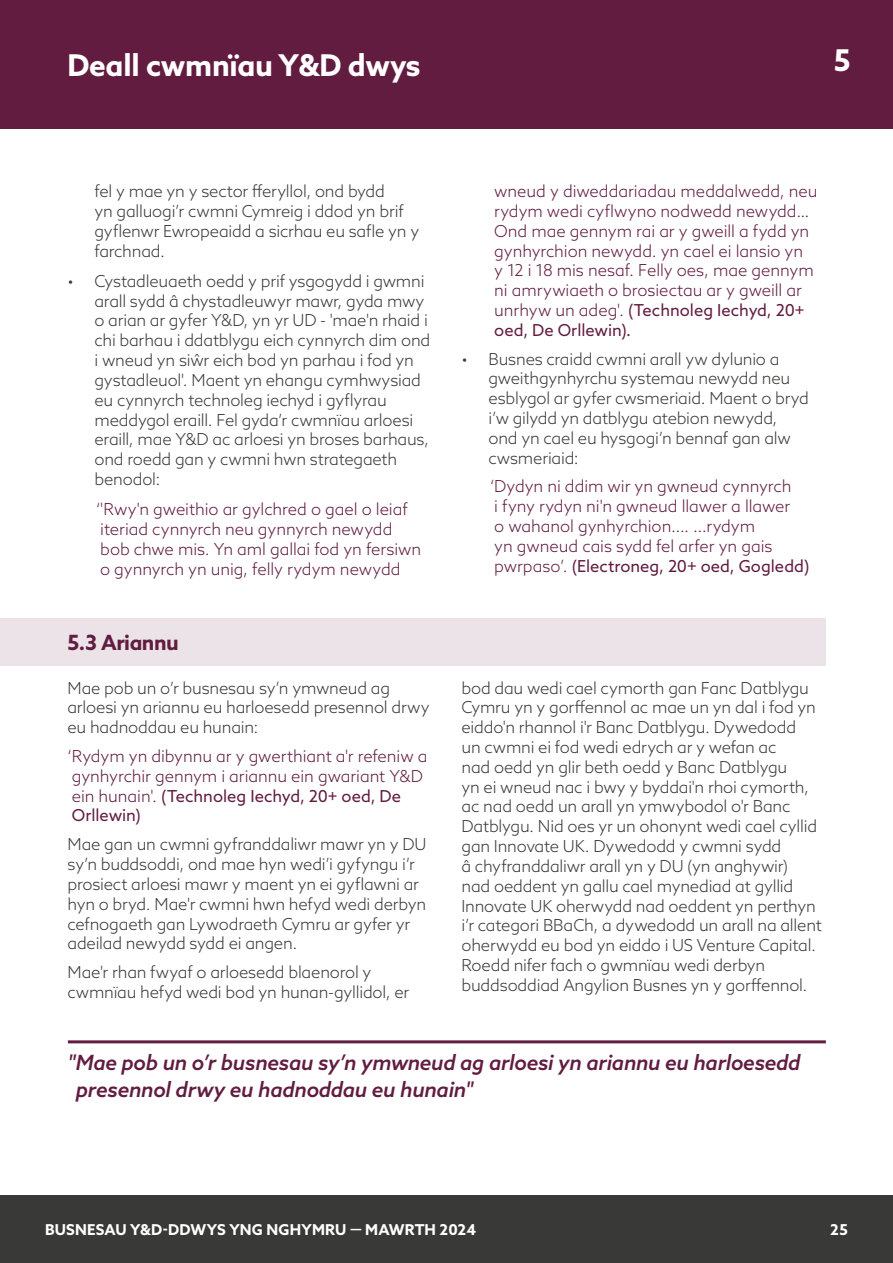
<style>
.page{position:relative;width:893px;height:1263px;background:#fff}
.page>*{position:absolute;margin:0;border:0;box-sizing:border-box;transform-origin:0 0}
.Chapter_Title{font:700 30px "Azo Sans";letter-spacing:-.01em;color:#fff}
.Pull_out_quote{font:italic 500 21px/27px "Azo Sans";letter-spacing:-.015em;color:#621c40}
.Sub-heading{font:700 21px "Azo Sans";letter-spacing:-.02em;color:#621c40}
.Body_Text_Single_Col{font:300 16.5px/19.8px "Azo Sans";letter-spacing:-.015em;color:#393938}
.In-copy_quote{font:300 16.5px/19.8px "Azo Sans";letter-spacing:-.005em;color:#621c40}
.t1{font:700 15px "Azo Sans";letter-spacing:.015em;color:#fff}
.s1{font-weight:400}
</style>
<div class="page">
<div style="left:0;top:0;width:893px;height:129px;background:#621c40"></div>
<div style="left:0;top:618px;width:825px;height:48px;background:#ebe3e7"></div>
<hr style="left:68px;top:1040px;width:758px;height:3px;background:#621c40">
<div style="left:0;top:1195px;width:893px;height:68px;background:#393938"></div>
<h1 class="Chapter_Title" style="left:68px;top:46px;width:355px">Deall cwmnïau Y&amp;D dwys</h1>
<h1 class="Chapter_Title" style="left:834px;top:40px;width:18px">5</h1>
<p class="Body_Text_Single_Col" style="left:94px;top:181px;width:326px">fel y mae yn y sector fferyllol, ond bydd<br>yn galluogi’r cwmni Cymreig i ddod yn brif gyflenwr Ewropeaidd a sicrhau eu safle yn y farchnad.</p>
<p class="Body_Text_Single_Col" style="left:94px;top:271px;width:337px;text-indent:-27px">• Cystadleuaeth oedd y prif ysgogydd i gwmni arall sydd â chystadleuwyr mawr, gyda mwy o arian ar gyfer Y&amp;D, yn yr UD - 'mae'n rhaid i chi barhau i ddatblygu eich cynnyrch dim ond i wneud yn siŵr eich bod yn parhau i fod yn gystadleuol'. Maent yn ehangu cymhwysiad eu cynnyrch technoleg iechyd i gyflyrau meddygol eraill. Fel gyda’r cwmnïau arloesi eraill, mae Y&amp;D ac arloesi yn broses barhaus, ond roedd gan y cwmni hwn strategaeth benodol:</p>
<p class="In-copy_quote" style="left:96px;top:499px;width:327px">‘'Rwy'n gweithio ar gylchred o gael o leiaf iteriad cynnyrch neu gynnyrch newydd bob chwe mis. Yn aml gallai fod yn fersiwn o gynnyrch yn unig, felly rydym newydd</p>
<h2 class="Sub-heading" style="left:68px;top:628px;width:113px">5.3 Ariannu</h2>
<p class="Body_Text_Single_Col" style="left:68px;top:678px;width:364px">Mae pob un o’r busnesau sy’n ymwneud ag arloesi yn ariannu eu harloesedd presennol drwy eu hadnoddau eu hunain:</p>
<p class="In-copy_quote" style="left:68px;top:746px;width:362px">‘Rydym yn dibynnu ar y gwerthiant a'r refeniw a gynhyrchir gennym i ariannu ein gwariant Y&amp;D ein hunain'. <span class="s1">(Technoleg Iechyd, 20+ oed, De Orllewin)</span></p>
<p class="Body_Text_Single_Col" style="left:68px;top:834px;width:360px">Mae gan un cwmni gyfranddaliwr mawr yn y DU sy’n buddsoddi, ond mae hyn wedi’i gyfyngu i’r prosiect arloesi mawr y maent yn ei gyflawni ar hyn o bryd. Mae'r cwmni hwn hefyd wedi derbyn cefnogaeth gan Lywodraeth Cymru ar gyfer yr adeilad newydd sydd ei angen.</p>
<p class="Body_Text_Single_Col" style="left:68px;top:962px;width:343px">Mae'r rhan fwyaf o arloesedd blaenorol y cwmnïau hefyd wedi bod yn hunan-gyllidol, er</p>
<p class="In-copy_quote" style="left:494px;top:181px;width:325px">wneud y diweddariadau meddalwedd, neu rydym wedi cyflwyno nodwedd newydd...<br>Ond mae gennym rai ar y gweill a fydd yn gynhyrchion newydd. yn cael ei lansio yn<br>y 12 i 18 mis nesaf. Felly oes, mae gennym ni amrywiaeth o brosiectau ar y gweill ar unrhyw un adeg'. <span class="s1">(Technoleg Iechyd, 20+ oed, De Orllewin).</span></p>
<p class="Body_Text_Single_Col" style="left:488px;top:349px;width:322px;text-indent:-27px">• Busnes craidd cwmni arall yw dylunio a gweithgynhyrchu systemau newydd neu esblygol ar gyfer cwsmeriaid. Maent o bryd i’w gilydd yn datblygu atebion newydd, ond yn cael eu hysgogi’n bennaf gan alw cwsmeriaid:</p>
<p class="In-copy_quote" style="left:490px;top:476px;width:321px">‘Dydyn ni ddim wir yn gwneud cynnyrch<br>i fyny rydyn ni'n gwneud llawer a llawer<br>o wahanol gynhyrchion…. …rydym<br>yn gwneud cais sydd fel arfer yn gais pwrpaso’. <span class="s1">(Electroneg, 20+ oed, Gogledd)</span></p>
<p class="Body_Text_Single_Col" style="left:461px;top:678px;width:362px">bod dau wedi cael cymorth gan Fanc Datblygu Cymru yn y gorffennol ac mae un yn dal i fod yn eiddo'n rhannol i'r Banc Datblygu. Dywedodd<br>un cwmni ei fod wedi edrych ar y wefan ac<br>nad oedd yn glir beth oedd y Banc Datblygu<br>yn ei wneud nac i bwy y byddai'n rhoi cymorth, ac nad oedd un arall yn ymwybodol o'r Banc Datblygu. Nid oes yr un ohonynt wedi cael cyllid gan Innovate UK. Dywedodd y cwmni sydd<br>â chyfranddaliwr arall yn y DU (yn anghywir)<br>nad oeddent yn gallu cael mynediad at gyllid Innovate UK oherwydd nad oeddent yn perthyn i’r categori BBaCh, a dywedodd un arall na allent oherwydd eu bod yn eiddo i US Venture Capital.<br>Roedd nifer fach o gwmnïau wedi derbyn buddsoddiad Angylion Busnes yn y gorffennol.</p>
<p class="Pull_out_quote" style="left:76px;top:1049px;width:726px;text-indent:-8px">"Mae pob un o’r busnesau sy’n ymwneud ag arloesi yn ariannu eu harloesedd presennol drwy eu hadnoddau eu hunain"</p>
<p class="t1" style="left:45px;top:1219px;width:433px">BUSNESAU Y&amp;D-DDWYS YNG NGHYMRU — MAWRTH 2024</p>
<p class="t1" style="left:830px;top:1219px;width:19px">25</p>
</div>
